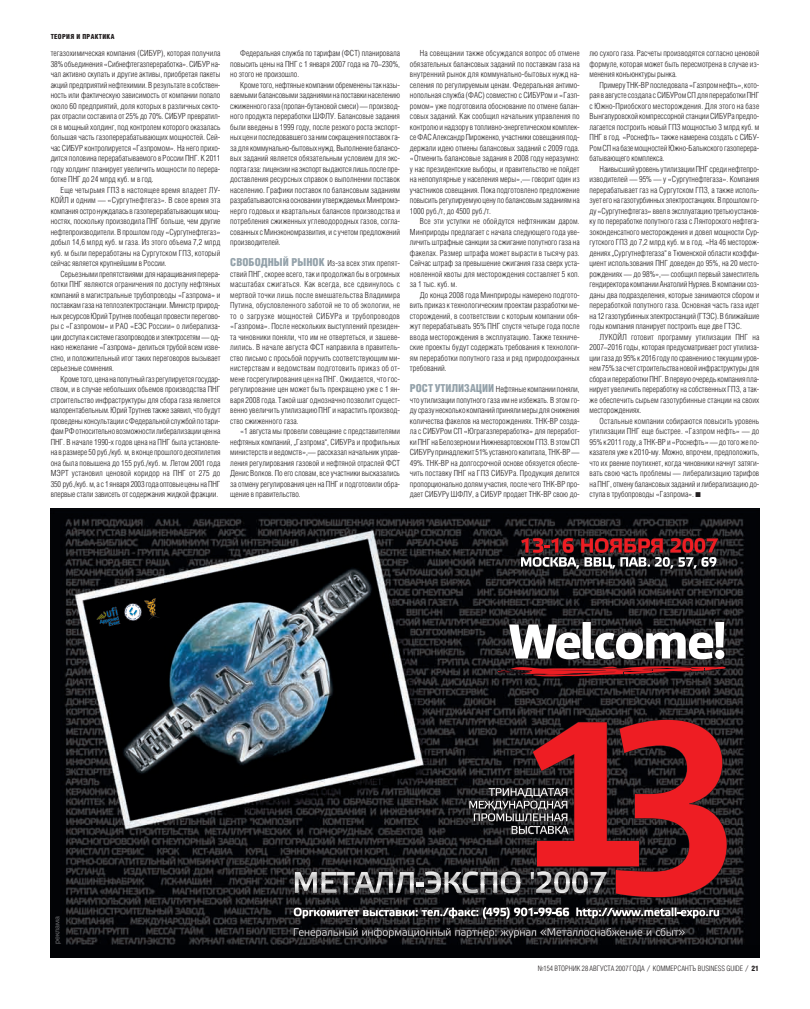
<style>
.page{position:relative;width:810px;height:1009px;background:#fff}
.page>*{position:absolute;margin:0;border:0;box-sizing:border-box;transform-origin:0 0}
.t1{font:300 8.4px/10.5px "Helios Cond";color:#231f20;text-align:justify}
.t2{font:300 7.5px "Helios Cond";color:#231f20}
.t3{font:900 7px "Helios Cond";letter-spacing:.045em;color:#231f20}
.t4{font:7px "Helios";color:#6c6d70}
.s1{font-weight:900;font-size:11px;color:#94a2aa}
.s2{font-family:"Kommersant Exp Sc C";font-weight:400}
.s3{font-weight:900}
</style>
<div class="page">
<img style="left:51px;top:509px;width:708px;height:436px">
<div style="left:51px;top:945px;width:708px;height:13px;background:#010205"></div>
<svg style="left:497px;top:621px;width:229px;height:56px"></svg>
<svg style="left:520px;top:537px;width:198px;height:32px;background:#66393b"></svg>
<svg style="left:96px;top:591px;width:60px;height:38px;background:#282c2c"></svg>
<svg style="left:294px;top:720px;width:433px;height:177px;background:#552528"></svg>
<svg style="left:293px;top:906px;width:427px;height:33px;background:#3e3e40"></svg>
<p class="t3" style="left:51px;top:33px;width:65px">ТЕОРИЯ И ПРАКТИКА</p>
<p class="t1" style="left:51px;top:49px;width:171px">тегазохимическая компания (СИБУР), которая получила 38% объединения «Сибнефтегазпереработка». СИБУР на&shy;чал активно скупать и другие активы, приобретая пакеты акций предприятий нефтехимии. В результате в собствен&shy;ность или фактическую зависимость от компании попало около 60 предприятий, доля которых в различных секто&shy;рах отрасли составила от 25% до 70%. СИБУР превратил&shy;ся в мощный холдинг, под контролем которого оказалась большая часть газоперерабатывающих мощностей. Сей&shy;час СИБУР контролируется «Газпромом». На него прихо&shy;дится половина перерабатываемого в России ПНГ. К 2011 году холдинг планирует увеличить мощности по перера&shy;ботке ПНГ до 24 млрд куб. м в год.</p>
<p class="t1" style="left:51px;top:185px;width:171px;text-indent:10px">Еще четырьмя ГПЗ в настоящее время владеет ЛУ-КОЙЛ и одним — «Сургутнефтегаз». В свое время эта компания остро нуждалась в газоперерабатывающих мощ&shy;ностях, поскольку производила ПНГ больше, чем другие нефтепроизводители. В прошлом году «Сургутнефтегаз» добыл 14,6 млрд куб. м газа. Из этого объема 7,2 млрд куб. м были переработаны на Сургутском ГПЗ, который сейчас является крупнейшим в России.</p>
<p class="t1" style="left:51px;top:269px;width:171px;text-indent:10px">Серьезными препятствиями для наращивания перера&shy;ботки ПНГ являются ограничения по доступу нефтяных компаний в магистральные трубопроводы «Газпрома» и поставкам газа на теплоэлектростанции. Министр природ&shy;ных ресурсов Юрий Трутнев пообещал провести перегово&shy;ры с «Газпромом» и РАО «ЕЭС России» о либерализа&shy;ции доступа к системе газопроводов и электросетям — од&shy;нако нежелание «Газпрома» делиться трубой всем изве&shy;стно, и положительный итог таких переговоров вызывает серьезные сомнения.</p>
<p class="t1" style="left:51px;top:374px;width:171px;text-indent:10px">Кроме того, цена на попутный газ регулируется государ&shy;ством, и в случае небольших объемов производства ПНГ строительство инфраструктуры для сбора газа является малорентабельным. Юрий Трутнев также заявил, что будут проведены консультации с Федеральной службой по тари&shy;фам РФ относительно возможности либерализации цен на ПНГ. В начале 1990-х годов цена на ПНГ была установле&shy;на в размере 50 руб./куб. м, в конце прошлого десятилетия она была повышена до 155 руб./куб. м. Летом 2001 года МЭРТ установил ценовой коридор на ПНГ от 275 до 350 руб./куб. м, а с 1 января 2003 года оптовые цены на ПНГ впервые стали зависеть от содержания жидкой фракции.</p>
<p class="t1" style="left:230px;top:49px;width:171px;text-indent:10px">Федеральная служба по тарифам (ФСТ) планировала повысить цены на ПНГ с 1 января 2007 года на 70–230%, но этого не произошло.</p>
<p class="t1" style="left:230px;top:80px;width:171px;text-indent:10px">Кроме того, нефтяные компании обременены так назы&shy;ваемыми балансовыми заданиями на поставки населению сжиженного газа (пропан-бутановой смеси) — производ&shy;ного продукта переработки ШФЛУ. Балансовые задания были введены в 1999 году, после резкого роста экспорт&shy;ных цен и последовавшего за ним сокращения поставок га&shy;за для коммунально-бытовых нужд. Выполнение балансо&shy;вых заданий является обязательным условием для экс&shy;порта газа: лицензии на экспорт выдаются лишь после пре&shy;доставления ресурсных справок о выполнении поставок населению. Графики поставок по балансовым заданиям разрабатываются на основании утверждаемых Минпромэ&shy;нерго годовых и квартальных балансов производства и потребления сжиженных углеводородных газов, согла&shy;сованных с Минэкономразвития, и с учетом предложений производителей.</p>
<p class="t1" style="left:230px;top:259px;width:171px"><span class="s1">СВОБОДНЫЙ РЫНОК</span> Из-за всех этих препят&shy;ствий ПНГ, скорее всего, так и продолжал бы в огромных масштабах сжигаться. Как всегда, все сдвинулось с мертвой точки лишь после вмешательства Владимира Путина, обусловленного заботой не то об экологии, не то о загрузке мощностей СИБУРа и трубопроводов «Газпрома». После нескольких выступлений президен&shy;та чиновники поняли, что им не отвертеться, и зашеве&shy;лились. В начале августа ФСТ направила в правитель&shy;ство письмо с просьбой поручить соответствующим ми&shy;нистерствам и ведомствам подготовить приказ об от&shy;мене госрегулирования цен на ПНГ. Ожидается, что гос&shy;регулирование цен может быть прекращено уже с 1 ян&shy;варя 2008 года. Такой шаг однозначно позволит сущест&shy;венно увеличить утилизацию ПНГ и нарастить производ&shy;ство сжиженного газа.</p>
<p class="t1" style="left:230px;top:427px;width:171px;text-indent:10px">«1 августа мы провели совещание с представителями нефтяных компаний,</p>
<p class="t1" style="left:294px;top:442px;width:4px">”</p>
<p class="t1" style="left:230px;top:437px;width:171px;text-indent:66px">Газпрома“, СИБУРа и профильных министерств и ведомств»,— рассказал начальник управ&shy;ления регулирования газовой и нефтяной отраслей ФСТ Денис Волков. По его словам, все участники высказались за отмену регулирования цен на ПНГ и подготовили обра&shy;щение в правительство.</p>
<p class="t1" style="left:410px;top:49px;width:171px;text-indent:10px">На совещании также обсуждался вопрос об отмене обязательных балансовых заданий по поставкам газа на внутренний рынок для коммунально-бытовых нужд на&shy;селения по регулируемым ценам. Федеральная антимо&shy;нопольная служба (ФАС) совместно с СИБУРом и «Газп&shy;ромом» уже подготовила обоснование по отмене балан&shy;совых заданий. Как сообщил начальник управления по контролю и надзору в топливно-энергетическом комплек&shy;се ФАС Александр Пироженко, участники совещания под&shy;держали идею отмены балансовых заданий с 2009 года. «Отменить балансовые задания в 2008 году неразумно: у нас президентские выборы, и правительство не пойдет на непопулярные у населения меры»,— говорит один из участников совещания. Пока подготовлено предложение повысить регулируемую цену по балансовым заданиям на 1000 руб./т, до 4500 руб./т.</p>
<p class="t1" style="left:410px;top:217px;width:171px;text-indent:10px">Все эти уступки не обойдутся нефтяникам даром.<br>Минприроды предлагает с начала следующего года уве&shy;личить штрафные санкции за сжигание попутного газа на факелах. Размер штрафа может вырасти в тысячу раз.<br>Сейчас штраф за превышение сжигания газа сверх уста&shy;новленной квоты для месторождения составляет 5 коп. за 1 тыс. куб. м.</p>
<p class="t1" style="left:410px;top:290px;width:171px;text-indent:10px">До конца 2008 года Минприроды намерено подгото&shy;вить приказ к технологическим проектам разработки ме&shy;сторождений, в соответствии с которым компании обя&shy;жут перерабатывать 95% ПНГ спустя четыре года после ввода месторождения в эксплуатацию. Также техниче&shy;ские проекты будут содержать требования к технологи&shy;ям переработки попутного газа и ряд природоохранных требований.</p>
<p class="t1" style="left:410px;top:385px;width:171px"><span class="s1">РОСТ УТИЛИЗАЦИИ</span> Нефтяные компании поняли, что утилизации попутного газа им не избежать. В этом го&shy;ду сразу несколько компаний приняли меры для снижения количества факелов на месторождениях. ТНК-ВР созда&shy;ла с СИБУРом СП «Юграгазпереработка» для переработ&shy;ки ПНГ на Белозерном и Нижневартовском ГПЗ. В этом СП СИБУРу принадлежит 51% уставного капитала, ТНК-ВР — 49%. ТНК-ВР на долгосрочной основе обязуется обеспе&shy;чить поставку ПНГ на ГПЗ СИБУРа. Продукция делится пропорционально долям участия, после чего ТНК-ВР про&shy;дает СИБУРу ШФЛУ, а СИБУР продает ТНК-ВР свою до-</p>
<p class="t1" style="left:590px;top:49px;width:171px">лю сухого газа. Расчеты производятся согласно ценовой формуле, которая может быть пересмотрена в случае из&shy;менения конъюнктуры рынка.</p>
<p class="t1" style="left:590px;top:80px;width:171px;text-indent:10px">Примеру ТНК-ВР последовала «Газпром нефть», кото&shy;рая в августе создала с СИБУРом СП для переработки ПНГ с Южно-Приобского месторождения. Для этого на базе Вынгапуровской компрессорной станции СИБУРа предпо&shy;лагается построить новый ГПЗ мощностью 3 млрд куб. м ПНГ в год. «Роснефть» также намерена создать с СИБУ-Ром СП на базе мощностей Южно-Балыкского газоперера&shy;батывающего комплекса.</p>
<p class="t1" style="left:590px;top:164px;width:171px;text-indent:10px">Наивысший уровень утилизации ПНГ среди нефтепро&shy;изводителей — 95% — у «Сургутнефтегаза». Компания перерабатывает газ на Сургутском ГПЗ, а также исполь&shy;зует его на газотурбинных электростанциях. В прошлом го&shy;ду «Сургутнефтегаз» ввел в эксплуатацию третью установ&shy;ку по переработке попутного газа с Лянторского нефтега&shy;зоконденсатного месторождения и довел мощности Сур&shy;гутского ГПЗ до 7,2 млрд куб. м в год. «На 46 месторож&shy;дениях</p>
<p class="t1" style="left:612px;top:253px;width:4px">”</p>
<p class="t1" style="left:590px;top:248px;width:171px;text-indent:25px">Сургутнефтегаза“ в Тюменской области коэффи&shy;циент использования ПНГ доведен до 95%, на 20 место&shy;рождениях — до 98%»,— сообщил первый заместитель гендиректора компании Анатолий Нуряев. В компании соз&shy;даны два подразделения, которые занимаются сбором и переработкой попутного газа. Основная часть газа идет на 12 газотурбинных электростанций (ГТЭС). В ближайшие годы компания планирует построить еще две ГТЭС.</p>
<p class="t1" style="left:590px;top:332px;width:171px;text-indent:10px">ЛУКОЙЛ готовит программу утилизации ПНГ на 2007–2016 годы, которая предусматривает рост утилиза&shy;ции газа до 95% к 2016 году по сравнению с текущим уров&shy;нем 75% за счет строительства новой инфраструктуры для сбора и переработки ПНГ. В первую очередь компания пла&shy;нирует увеличить переработку на собственных ГПЗ, а так&shy;же обеспечить сырьем газотурбинные станции на своих месторождениях.</p>
<p class="t1" style="left:590px;top:416px;width:171px;text-indent:10px">Остальные компании собираются повысить уровень утилизации ПНГ еще быстрее. «Газпром нефть» — до 95% к 2011 году, а ТНК-ВР и «Роснефть» — до того же по&shy;казателя уже к 2010-му. Можно, впрочем, предположить, что их рвение поутихнет, когда чиновники начнут затяги&shy;вать свою часть проблемы — либерализацию тарифов на ПНГ, отмену балансовых заданий и либерализацию до&shy;ступа в трубопроводы «Газпрома». ■</p>
<p class="t4" style="left:54px;top:944px;width:30px;rotate:-90deg">реклама</p>
<p class="t2" style="left:538px;top:966px;width:223px">№154 ВТОРНИК 28 АВГУСТА 2007 ГОДА <span class="s2">/</span> КОММЕРСАНТЪ BUSINESS GUIDE <span class="s2">/</span> <span class="s3">21</span></p>
</div>
